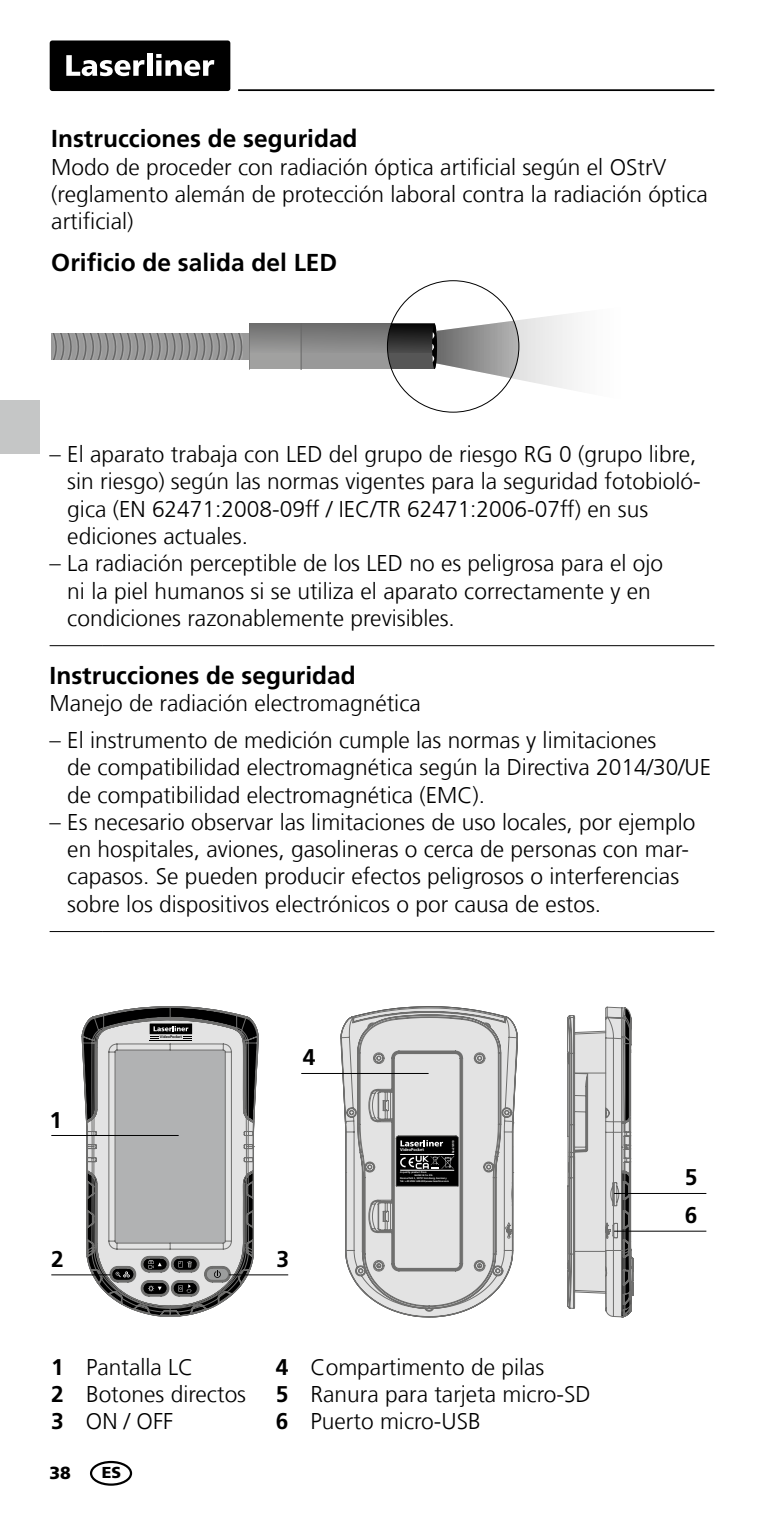
<style>
.page{position:relative;width:764px;height:1513px;background:#fff}
.page>*{position:absolute;margin:0;border:0;box-sizing:border-box;transform-origin:0 0}
.t1{font:700 24.5px "Frutiger LT Com";color:#000}
.t2{font:300 22.75px/27.3px "Frutiger LT Com";color:#000}
.t3{font:700 22.75px "Frutiger LT Com";color:#000}
.t4{font:900 17.5px "Frutiger LT Com";color:#000}
.t5{font:900 15.75px "Frutiger LT Com";color:#000}
.t6{font:700 4.2px "Frutiger LT Com";color:#fff}
.t7{font:700 3.85px "Frutiger LT Com";color:#000}
.s1{font-weight:700}
</style>
<div class="page">
<hr style="left:238px;top:89px;width:476px;height:2px;background:#000">
<div style="left:50px;top:40px;width:180px;height:51px;background:#000;border-radius:3px"></div>
<svg style="left:66px;top:55px;width:79px;height:21px"></svg>
<div style="left:147px;top:54px;width:5px;height:22px;background:#fff"></div>
<svg style="left:156px;top:54px;width:58px;height:22px"></svg>
<svg style="left:84px;top:1006px;width:175px;height:270px"></svg>
<svg style="left:86px;top:1017px;width:168px;height:300px;background:#abacac"></svg>
<svg style="left:362px;top:1006px;width:135px;height:8px"></svg>
<svg style="left:340px;top:1015px;width:165px;height:302px"></svg>
<svg style="left:341px;top:1016px;width:177px;height:293px"></svg>
<svg style="left:357px;top:1014px;width:144px;height:295px;background:#c4c4c4"></svg>
<hr style="left:51px;top:1135px;width:128px;height:1px;background:#000">
<hr style="left:301px;top:1073px;width:128px;height:1px;background:#000">
<svg style="left:567px;top:1007px;width:67px;height:310px;background:#bebebe"></svg>
<hr style="left:614px;top:1193px;width:92px;height:1px;background:#000">
<hr style="left:614px;top:1231px;width:92px;height:1px;background:#000">
<hr style="left:51px;top:1274px;width:59px;height:1px;background:#000">
<div style="left:249px;top:324px;width:186px;height:45px;background:#999"></div>
<svg style="left:51px;top:333px;width:251px;height:36px"></svg>
<svg style="left:249px;top:324px;width:138px;height:29px"></svg>
<div style="left:387px;top:324px;width:48px;height:45px;background:#565656"></div>
<svg style="left:387px;top:324px;width:45px;height:29px"></svg>
<svg style="left:432px;top:305px;width:142px;height:98px"></svg>
<div style="left:0;top:400px;width:40px;height:53px;background:#c5c6c6"></div>
<hr style="left:50px;top:645px;width:53px;height:1px;background:#000">
<hr style="left:103px;top:645px;width:611px;height:1px;background:#000">
<hr style="left:50px;top:931px;width:53px;height:1px;background:#000">
<hr style="left:103px;top:931px;width:611px;height:1px;background:#000">
<div style="left:90px;top:1461px;width:42px;height:25px;border:2px solid #000;border-radius:50%"></div>
<hr style="left:229px;top:1274px;width:59px;height:1px;background:#000">
<p class="t1" style="left:51px;top:124px;width:308px">Instrucciones de seguridad</p>
<p class="t2" style="left:51px;top:153px;width:658px">Modo de proceder con radiación óptica artificial según el OStrV (reglamento alemán de protección laboral contra la radiación óptica artificial)</p>
<p class="t1" style="left:51px;top:248px;width:287px">Orificio de salida del LED</p>
<p class="t2" style="left:67px;top:441px;width:635px;text-indent:-18px">– El aparato trabaja con LED del grupo de riesgo RG 0 (grupo libre, sin riesgo) según las normas vigentes para la seguridad fotobioló&shy;gica (EN 62471:2008-09ff / IEC/TR 62471:2006-07ff) en sus ediciones actuales.</p>
<p class="t2" style="left:67px;top:550px;width:597px;text-indent:-18px">– La radiación perceptible de los LED no es peligrosa para el ojo ni la piel humanos si se utiliza el aparato correctamente y en condiciones razonablemente previsibles.</p>
<p class="t1" style="left:50px;top:661px;width:308px">Instrucciones de seguridad</p>
<p class="t2" style="left:50px;top:690px;width:373px">Manejo de radiación electromagnética</p>
<p class="t2" style="left:67px;top:727px;width:645px;text-indent:-18px">– El instrumento de medición cumple las normas y limitaciones<br>de compatibilidad electromagnética según la Directiva 2014/30/UE de compatibilidad electromagnética (EMC).</p>
<p class="t2" style="left:67px;top:808px;width:630px;text-indent:-18px">– Es necesario observar las limitaciones de uso locales, por ejemplo en hospitales, aviones, gasolineras o cerca de personas con mar&shy;capasos. Se pueden producir efectos peligrosos o interferencias sobre los dispositivos electrónicos o por causa de estos.</p>
<p class="t3" style="left:50px;top:1106px;width:14px">1</p>
<p class="t3" style="left:51px;top:1246px;width:14px">2</p>
<p class="t7" style="left:160px;top:1035px;width:24px">VideoPocket</p>
<p class="t3" style="left:303px;top:1044px;width:14px">4</p>
<p class="t3" style="left:277px;top:1246px;width:14px">3</p>
<p class="t6" style="left:400px;top:1148px;width:25px">VideoPocket</p>
<p class="t2" style="left:51px;top:1353px;width:144px"><span class="s1">1</span> Pantalla LC</p>
<p class="t2" style="left:276px;top:1353px;width:270px"><span class="s1">4</span> Compartimento de pilas</p>
<p class="t2" style="left:51px;top:1380px;width:196px"><span class="s1">2</span> Botones directos</p>
<p class="t2" style="left:276px;top:1380px;width:316px"><span class="s1">5</span> Ranura para tarjeta micro-SD</p>
<p class="t2" style="left:51px;top:1407px;width:123px"><span class="s1">3</span> ON / OFF</p>
<p class="t2" style="left:276px;top:1407px;width:206px"><span class="s1">6</span> Puerto micro-USB</p>
<p class="t4" style="left:50px;top:1462px;width:23px">38</p>
<p class="t5" style="left:102px;top:1463px;width:21px">ES</p>
<p class="t3" style="left:685px;top:1164px;width:14px">5</p>
<p class="t3" style="left:685px;top:1202px;width:14px">6</p>
</div>
